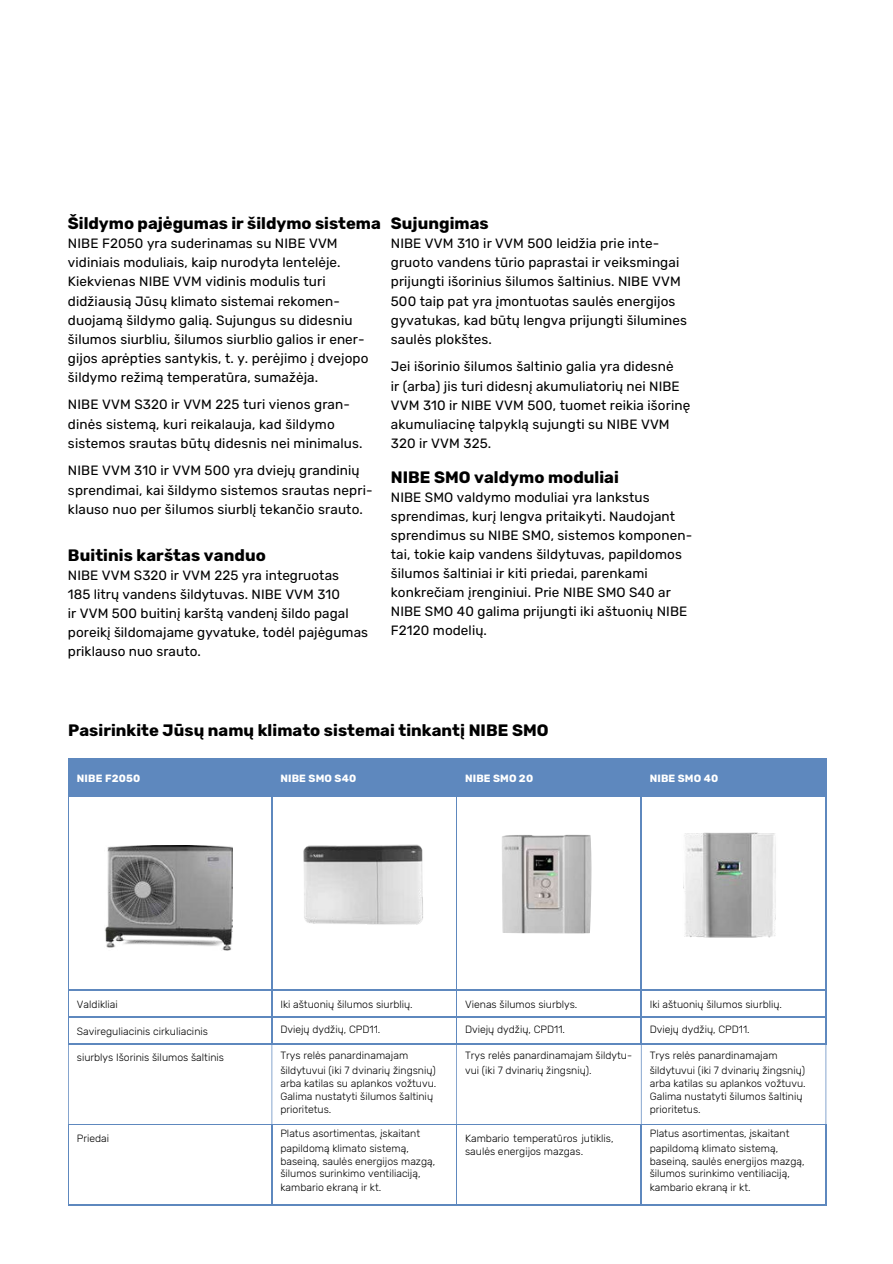
<style>
.page{position:relative;width:893px;height:1264px;background:#fff}
.page>*{position:absolute;margin:0;border:0;box-sizing:border-box;transform-origin:0 0}
.t1{font:700 16.5px "Rubik";letter-spacing:.005em;color:#000}
.t2{font:13.5px/19px "Rubik";letter-spacing:.01em;color:#000}
.t3{font:300 10.5px/14.5px "Rubik";color:#000}
.t4{font:700 10.5px "Rubik";letter-spacing:.015em;color:#fff}
</style>
<div class="page">
<div style="left:69px;top:759px;width:756px;height:37px;background:#5e88be"></div>
<svg style="left:69px;top:797px;width:756px;height:407px"></svg>
<hr style="left:68px;top:758px;width:204px;height:1px;background:#5e88be">
<hr style="left:68px;top:759px;width:1px;height:37px;background:#5e88be">
<hr style="left:272px;top:758px;width:184px;height:1px;background:#5e88be">
<hr style="left:271px;top:759px;width:1px;height:37px;background:#5e88be">
<hr style="left:456px;top:758px;width:185px;height:1px;background:#5e88be">
<hr style="left:456px;top:759px;width:1px;height:37px;background:#5e88be">
<hr style="left:641px;top:758px;width:185px;height:1px;background:#5e88be">
<hr style="left:640px;top:759px;width:1px;height:37px;background:#5e88be">
<hr style="left:825px;top:759px;width:1px;height:37px;background:#5e88be">
<hr style="left:68px;top:796px;width:204px;height:1px;background:#5e88be">
<hr style="left:68px;top:796px;width:1px;height:193px;background:#5e88be">
<hr style="left:272px;top:796px;width:184px;height:1px;background:#5e88be">
<hr style="left:271px;top:796px;width:1px;height:193px;background:#5e88be">
<hr style="left:456px;top:796px;width:185px;height:1px;background:#5e88be">
<hr style="left:456px;top:796px;width:1px;height:193px;background:#5e88be">
<hr style="left:641px;top:796px;width:185px;height:1px;background:#5e88be">
<hr style="left:640px;top:796px;width:1px;height:193px;background:#5e88be">
<hr style="left:825px;top:796px;width:1px;height:193px;background:#5e88be">
<hr style="left:68px;top:989px;width:204px;height:1px;background:#5e88be">
<hr style="left:272px;top:989px;width:184px;height:1px;background:#5e88be">
<hr style="left:456px;top:989px;width:185px;height:1px;background:#5e88be">
<hr style="left:641px;top:989px;width:185px;height:1px;background:#5e88be">
<hr style="left:68px;top:1016px;width:204px;height:1px;background:#5e88be">
<svg style="left:68px;top:990px;width:1px;height:53px"></svg>
<hr style="left:272px;top:1016px;width:184px;height:1px;background:#5e88be">
<svg style="left:271px;top:990px;width:1px;height:53px"></svg>
<hr style="left:456px;top:1016px;width:185px;height:1px;background:#5e88be">
<svg style="left:456px;top:990px;width:1px;height:53px"></svg>
<hr style="left:641px;top:1016px;width:185px;height:1px;background:#5e88be">
<svg style="left:640px;top:990px;width:1px;height:53px"></svg>
<svg style="left:825px;top:990px;width:1px;height:53px"></svg>
<hr style="left:68px;top:1043px;width:204px;height:1px;background:#5e88be">
<hr style="left:68px;top:1044px;width:1px;height:80px;background:#5e88be">
<hr style="left:272px;top:1043px;width:184px;height:1px;background:#5e88be">
<hr style="left:271px;top:1044px;width:1px;height:80px;background:#5e88be">
<hr style="left:456px;top:1043px;width:185px;height:1px;background:#5e88be">
<hr style="left:456px;top:1044px;width:1px;height:80px;background:#5e88be">
<hr style="left:641px;top:1043px;width:185px;height:1px;background:#5e88be">
<hr style="left:640px;top:1044px;width:1px;height:80px;background:#5e88be">
<hr style="left:825px;top:1044px;width:1px;height:80px;background:#5e88be">
<hr style="left:68px;top:1124px;width:204px;height:1px;background:#5e88be">
<hr style="left:68px;top:1124px;width:1px;height:80px;background:#5e88be">
<hr style="left:272px;top:1124px;width:184px;height:1px;background:#5e88be">
<hr style="left:271px;top:1124px;width:1px;height:80px;background:#5e88be">
<hr style="left:456px;top:1124px;width:185px;height:1px;background:#5e88be">
<hr style="left:456px;top:1124px;width:1px;height:80px;background:#5e88be">
<hr style="left:641px;top:1124px;width:185px;height:1px;background:#5e88be">
<hr style="left:640px;top:1124px;width:1px;height:80px;background:#5e88be">
<hr style="left:825px;top:1124px;width:1px;height:80px;background:#5e88be">
<hr style="left:68px;top:1204px;width:204px;height:1px;background:#5e88be">
<hr style="left:272px;top:1204px;width:184px;height:1px;background:#5e88be">
<hr style="left:456px;top:1204px;width:185px;height:1px;background:#5e88be">
<hr style="left:641px;top:1204px;width:185px;height:1px;background:#5e88be">
<img style="left:289px;top:824px;width:148px;height:108px">
<img style="left:501px;top:834px;width:90px;height:99px">
<img style="left:673px;top:817px;width:113px;height:125px">
<img style="left:105px;top:845px;width:128px;height:105px">
<p class="t1" style="left:68px;top:214px;width:422px">Šildymo pajėgumas ir šildymo sistema Sujungimas</p>
<p class="t2" style="left:68px;top:234px;width:302px">NIBE F2050 yra suderinamas su NIBE VVM vidiniais moduliais, kaip nurodyta lentelėje.<br>Kiekvienas NIBE VVM vidinis modulis turi didžiausią Jūsų klimato sistemai rekomen&shy;duojamą šildymo galią. Sujungus su didesniu šilumos siurbliu, šilumos siurblio galios ir ener&shy;gijos aprėpties santykis, t. y. perėjimo į dvejopo šildymo režimą temperatūra, sumažėja.</p>
<p class="t2" style="left:68px;top:395px;width:296px;line-height:19.6px">NIBE VVM S320 ir VVM 225 turi vienos gran&shy;dinės sistemą, kuri reikalauja, kad šildymo sistemos srautas būtų didesnis nei minimalus.</p>
<p class="t2" style="left:68px;top:461px;width:306px">NIBE VVM 310 ir VVM 500 yra dviejų grandinių sprendimai, kai šildymo sistemos srautas nepri&shy;klauso nuo per šilumos siurblį tekančio srauto.</p>
<p class="t1" style="left:68px;top:545px;width:199px">Buitinis karštas vanduo</p>
<p class="t2" style="left:68px;top:565px;width:301px">NIBE VVM S320 ir VVM 225 yra integruotas<br>185 litrų vandens šildytuvas. NIBE VVM 310<br>ir VVM 500 buitinį karštą vandenį šildo pagal poreikį šildomajame gyvatuke, todėl pajėgumas priklauso nuo srauto.</p>
<p class="t2" style="left:391px;top:234px;width:297px">NIBE VVM 310 ir VVM 500 leidžia prie inte&shy;gruoto vandens tūrio paprastai ir veiksmingai prijungti išorinius šilumos šaltinius. NIBE VVM 500 taip pat yra įmontuotas saulės energijos gyvatukas, kad būtų lengva prijungti šilumines saulės plokštes.</p>
<p class="t2" style="left:391px;top:357px;width:301px">Jei išorinio šilumos šaltinio galia yra didesnė<br>ir (arba) jis turi didesnį akumuliatorių nei NIBE VVM 310 ir NIBE VVM 500, tuomet reikia išorinę akumuliacinę talpyklą sujungti su NIBE VVM 320 ir VVM 325.</p>
<p class="t1" style="left:391px;top:467px;width:229px">NIBE SMO valdymo moduliai</p>
<p class="t2" style="left:391px;top:488px;width:303px">NIBE SMO valdymo moduliai yra lankstus sprendimas, kurį lengva pritaikyti. Naudojant sprendimus su NIBE SMO, sistemos komponen&shy;tai, tokie kaip vandens šildytuvas, papildomos šilumos šaltiniai ir kiti priedai, parenkami konkrečiam įrenginiui. Prie NIBE SMO S40 ar NIBE SMO 40 galima prijungti iki aštuonių NIBE F2120 modelių.</p>
<p class="t1" style="left:68px;top:720px;width:482px">Pasirinkite Jūsų namų klimato sistemai tinkantį NIBE SMO</p>
<p class="t4" style="left:77px;top:772px;width:65px">NIBE F2050</p>
<p class="t4" style="left:280px;top:772px;width:77px">NIBE SMO S40</p>
<p class="t4" style="left:465px;top:772px;width:70px">NIBE SMO 20</p>
<p class="t4" style="left:649px;top:772px;width:70px">NIBE SMO 40</p>
<p class="t3" style="left:77px;top:997px;width:42px">Valdikliai</p>
<p class="t3" style="left:77px;top:1024px;width:133px">Savireguliacinis cirkuliacinis</p>
<p class="t3" style="left:77px;top:1050px;width:149px">siurblys Išorinis šilumos šaltinis</p>
<p class="t3" style="left:77px;top:1131px;width:34px">Priedai</p>
<p class="t3" style="left:280px;top:996px;width:134px">Iki aštuonių šilumos siurblių.</p>
<p class="t3" style="left:280px;top:1022px;width:101px">Dviejų dydžių, CPD11.</p>
<p class="t3" style="left:280px;top:1048px;width:157px">Trys relės panardinamajam šildytuvui (iki 7 dvinarių žingsnių)</p>
<p class="t3" style="left:280px;top:1077px;width:157px;line-height:12.3px">arba katilas su aplankos vožtuvu.<br>Galima nustatyti šilumos šaltinių</p>
<p class="t3" style="left:280px;top:1102px;width:52px">prioritetus.</p>
<p class="t3" style="left:280px;top:1126px;width:141px">Platus asortimentas, įskaitant papildomą klimato sistemą,</p>
<p class="t3" style="left:280px;top:1155px;width:156px;line-height:12.3px">baseiną, saulės energijos mazgą, šilumos surinkimo ventiliaciją,</p>
<p class="t3" style="left:280px;top:1180px;width:102px">kambario ekraną ir kt.</p>
<p class="t3" style="left:465px;top:996px;width:114px">Vienas šilumos siurblys.</p>
<p class="t3" style="left:465px;top:1022px;width:101px">Dviejų dydžių, CPD11.</p>
<p class="t3" style="left:465px;top:1048px;width:168px">Trys relės panardinamajam šildytu&shy;vui (iki 7 dvinarių žingsnių).</p>
<p class="t3" style="left:465px;top:1131px;width:150px;line-height:13.5px">Kambario temperatūros jutiklis, saulės energijos mazgas.</p>
<p class="t3" style="left:649px;top:996px;width:134px">Iki aštuonių šilumos siurblių.</p>
<p class="t3" style="left:649px;top:1022px;width:101px">Dviejų dydžių, CPD11.</p>
<p class="t3" style="left:649px;top:1048px;width:157px">Trys relės panardinamajam šildytuvui (iki 7 dvinarių žingsnių)</p>
<p class="t3" style="left:649px;top:1077px;width:157px;line-height:12.3px">arba katilas su aplankos vožtuvu.<br>Galima nustatyti šilumos šaltinių</p>
<p class="t3" style="left:649px;top:1102px;width:52px">prioritetus.</p>
<p class="t3" style="left:649px;top:1126px;width:141px">Platus asortimentas, įskaitant papildomą klimato sistemą,</p>
<p class="t3" style="left:649px;top:1155px;width:156px;line-height:12.3px">baseiną, saulės energijos mazgą, šilumos surinkimo ventiliaciją,</p>
<p class="t3" style="left:649px;top:1180px;width:102px">kambario ekraną ir kt.</p>
</div>
